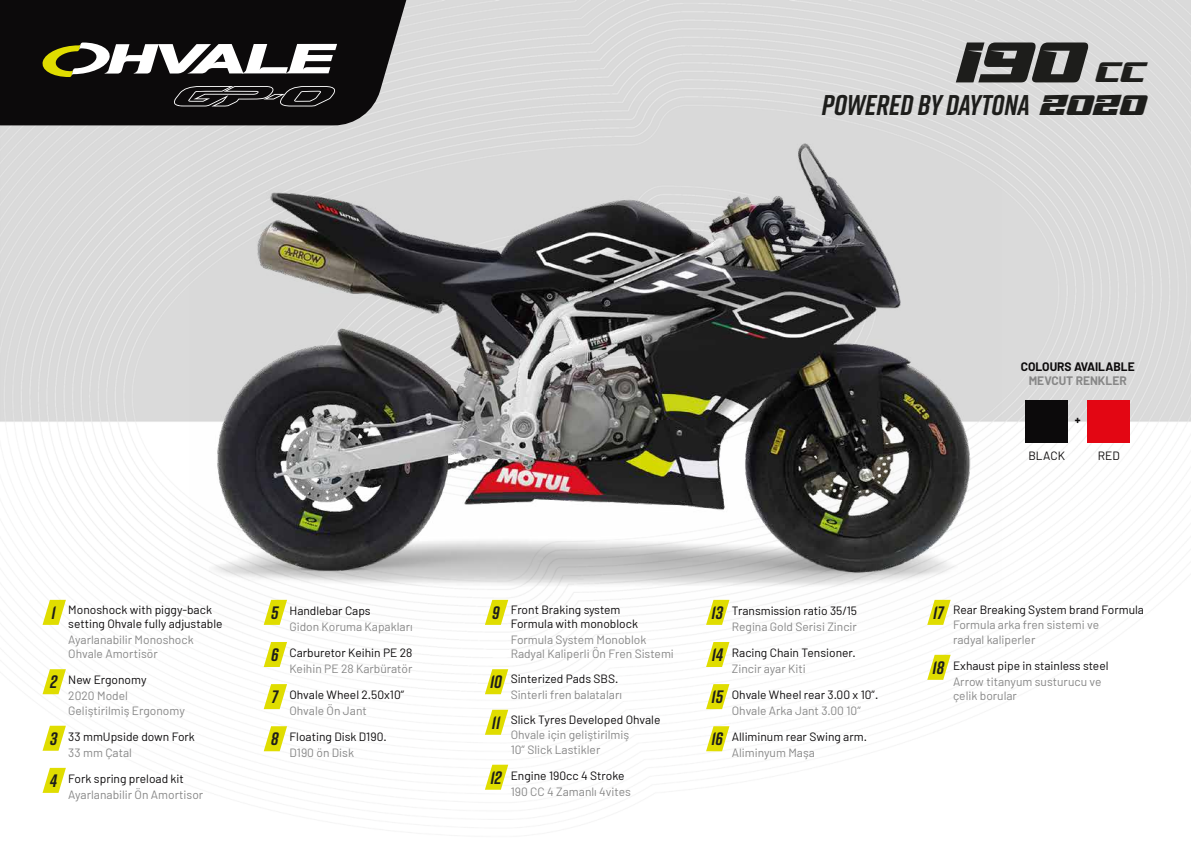
<style>
.page{position:relative;width:1191px;height:842px;background:#fff}
.page>*{position:absolute;margin:0;border:0;box-sizing:border-box;transform-origin:0 0}
.t1{font:70px "BESTINCLASS";color:#1d1d1b}
.t2{font:italic 700 28.5px "Rift";color:#1d1d1b}
.t3{font:italic 700 18px "Rift";color:#1d1d1b}
.t4{font:12px/14.4px "Barlow";color:#878787}
.t5{font:12px/14.4px "Barlow";color:#0c0a0b}
.t6{font:700 12px "Barlow";color:#0c0a0b}
.t7{font:700 12px "Barlow";color:#878787}
.s1{font-size:35px}
.s2{font-family:"BESTINCLASS";font-weight:400;font-style:normal;font-size:35px}
</style>
<div class="page">
<img style="left:0;top:0;width:1191px;height:793px">
<img style="left:189px;top:101px;width:813px;height:526px">
<svg style="left:0;top:0;width:442px;height:125px;background:#2e2d2e"></svg>
<svg style="left:40px;top:42px;width:297px;height:35px"></svg>
<svg style="left:171px;top:84px;width:167px;height:24px;background:#2f2e2e"></svg>
<svg style="left:43px;top:600px;width:23px;height:25px"></svg>
<svg style="left:43px;top:669px;width:23px;height:25px"></svg>
<svg style="left:43px;top:726px;width:23px;height:25px"></svg>
<svg style="left:43px;top:768px;width:23px;height:25px"></svg>
<svg style="left:927px;top:655px;width:23px;height:25px"></svg>
<svg style="left:927px;top:600px;width:23px;height:25px"></svg>
<div style="left:1025px;top:400px;width:43px;height:43px;background:#0c0a0b"></div>
<div style="left:1087px;top:400px;width:43px;height:43px;background:#e30613"></div>
<svg style="left:264px;top:600px;width:23px;height:25px"></svg>
<svg style="left:264px;top:642px;width:23px;height:25px"></svg>
<svg style="left:264px;top:684px;width:23px;height:25px"></svg>
<svg style="left:264px;top:726px;width:23px;height:25px"></svg>
<svg style="left:706px;top:726px;width:23px;height:25px"></svg>
<svg style="left:706px;top:600px;width:23px;height:25px"></svg>
<svg style="left:706px;top:642px;width:23px;height:25px"></svg>
<svg style="left:706px;top:684px;width:23px;height:25px"></svg>
<svg style="left:485px;top:600px;width:23px;height:25px"></svg>
<svg style="left:485px;top:669px;width:23px;height:25px"></svg>
<svg style="left:485px;top:765px;width:23px;height:25px"></svg>
<svg style="left:485px;top:710px;width:23px;height:25px"></svg>
<h1 class="t1" style="left:955px;top:23px;width:190px">190 <span class="s1">CC</span></h1>
<h2 class="t2" style="left:822px;top:84px;width:325px">POWERED BY DAYTONA <span class="s2">2020</span></h2>
<p class="t6" style="left:1020px;top:359px;width:115px">COLOURS AVAILABLE</p>
<p class="t7" style="left:1028px;top:373px;width:99px">MEVCUT RENKLER</p>
<p class="t6" style="left:1074px;top:412px;width:7px">+</p>
<p class="t5" style="left:1028px;top:448px;width:38px">BLACK</p>
<p class="t5" style="left:1097px;top:448px;width:24px">RED</p>
<h3 class="t3" style="left:52px;top:600px;width:6px">1</h3>
<p class="t5" style="left:68px;top:602px;width:156px">Monoshock with piggy-back setting Ohvale fully adjustable</p>
<p class="t4" style="left:68px;top:632px;width:127px">Ayarlanabilir Monoshock<br>Ohvale Amortisör</p>
<h3 class="t3" style="left:50px;top:669px;width:9px">2</h3>
<p class="t5" style="left:68px;top:672px;width:80px">New Ergonomy</p>
<p class="t4" style="left:68px;top:688px;width:118px">2020 Model<br>Geliştirilmiş Ergonomy</p>
<h3 class="t3" style="left:50px;top:726px;width:9px">3</h3>
<p class="t5" style="left:68px;top:729px;width:128px">33 mmUpside down Fork</p>
<p class="t4" style="left:68px;top:745px;width:65px">33 mm Çatal</p>
<p class="t5" style="left:510px;top:602px;width:129px">Front Braking system<br>Formula with monoblock</p>
<p class="t4" style="left:510px;top:632px;width:165px">Formula System Monoblok<br>Radyal Kaliperli Ön Fren Sistemi</p>
<h3 class="t3" style="left:492px;top:600px;width:9px">9</h3>
<h3 class="t3" style="left:711px;top:600px;width:13px">13</h3>
<p class="t5" style="left:289px;top:603px;width:83px">Handlebar Caps</p>
<p class="t4" style="left:289px;top:619px;width:125px">Gidon Koruma Kapakları</p>
<h3 class="t3" style="left:271px;top:600px;width:9px">5</h3>
<p class="t5" style="left:732px;top:603px;width:127px">Transmission ratio 35/15</p>
<p class="t4" style="left:732px;top:619px;width:126px">Regina Gold Serisi Zincir</p>
<h3 class="t3" style="left:271px;top:642px;width:9px">6</h3>
<p class="t5" style="left:289px;top:645px;width:124px">Carburetor Keihin PE 28</p>
<p class="t4" style="left:289px;top:661px;width:124px">Keihin PE 28 Karbüratör</p>
<p class="t5" style="left:732px;top:645px;width:125px">Racing Chain Tensioner.</p>
<p class="t4" style="left:732px;top:661px;width:75px">Zincir ayar Kiti</p>
<h3 class="t3" style="left:711px;top:642px;width:13px">14</h3>
<p class="t5" style="left:510px;top:671px;width:109px">Sinterized Pads SBS.</p>
<p class="t4" style="left:510px;top:687px;width:113px">Sinterli fren balataları</p>
<h3 class="t3" style="left:490px;top:669px;width:14px">10</h3>
<p class="t5" style="left:289px;top:687px;width:116px">Ohvale Wheel 2.50x10’’</p>
<p class="t4" style="left:289px;top:703px;width:79px">Ohvale Ön Jant</p>
<p class="t5" style="left:732px;top:687px;width:148px">Ohvale Wheel rear 3.00 x 10’’.</p>
<p class="t4" style="left:732px;top:703px;width:130px">Ohvale Arka Jant 3.00 10’’</p>
<h3 class="t3" style="left:272px;top:684px;width:8px">7</h3>
<h3 class="t3" style="left:711px;top:684px;width:13px">15</h3>
<p class="t5" style="left:510px;top:712px;width:151px">Slick Tyres Developed Ohvale</p>
<p class="t4" style="left:510px;top:727px;width:120px">Ohvale için geliştirilmiş<br>10’’ Slick Lastikler</p>
<h3 class="t3" style="left:492px;top:710px;width:10px">11</h3>
<h3 class="t3" style="left:271px;top:726px;width:9px">8</h3>
<p class="t5" style="left:732px;top:729px;width:137px">Alliminum rear Swing arm.</p>
<p class="t4" style="left:732px;top:745px;width:85px">Aliminyum Maşa</p>
<h3 class="t3" style="left:711px;top:726px;width:13px">16</h3>
<p class="t5" style="left:289px;top:729px;width:99px">Floating Disk D190.</p>
<p class="t4" style="left:289px;top:745px;width:66px">D190 ön Disk</p>
<h3 class="t3" style="left:933px;top:600px;width:12px">17</h3>
<h3 class="t3" style="left:932px;top:655px;width:13px">18</h3>
<p class="t5" style="left:953px;top:602px;width:192px">Rear Breaking System brand Formula</p>
<p class="t4" style="left:953px;top:617px;width:147px">Formula arka fren sistemi ve radyal kaliperler</p>
<p class="t5" style="left:953px;top:658px;width:157px">Exhaust pipe in stainless steel</p>
<p class="t4" style="left:953px;top:674px;width:150px">Arrow titanyum susturucu ve çelik borular</p>
<h3 class="t3" style="left:50px;top:768px;width:8px">4</h3>
<p class="t5" style="left:68px;top:771px;width:117px">Fork spring preload kit</p>
<p class="t4" style="left:68px;top:787px;width:136px">Ayarlanabilir Ön Amortisor</p>
<h3 class="t3" style="left:490px;top:765px;width:13px">12</h3>
<p class="t5" style="left:510px;top:768px;width:115px">Engine 190cc 4 Stroke</p>
<p class="t4" style="left:510px;top:784px;width:122px">190 CC 4 Zamanlı 4vites</p>
</div>
